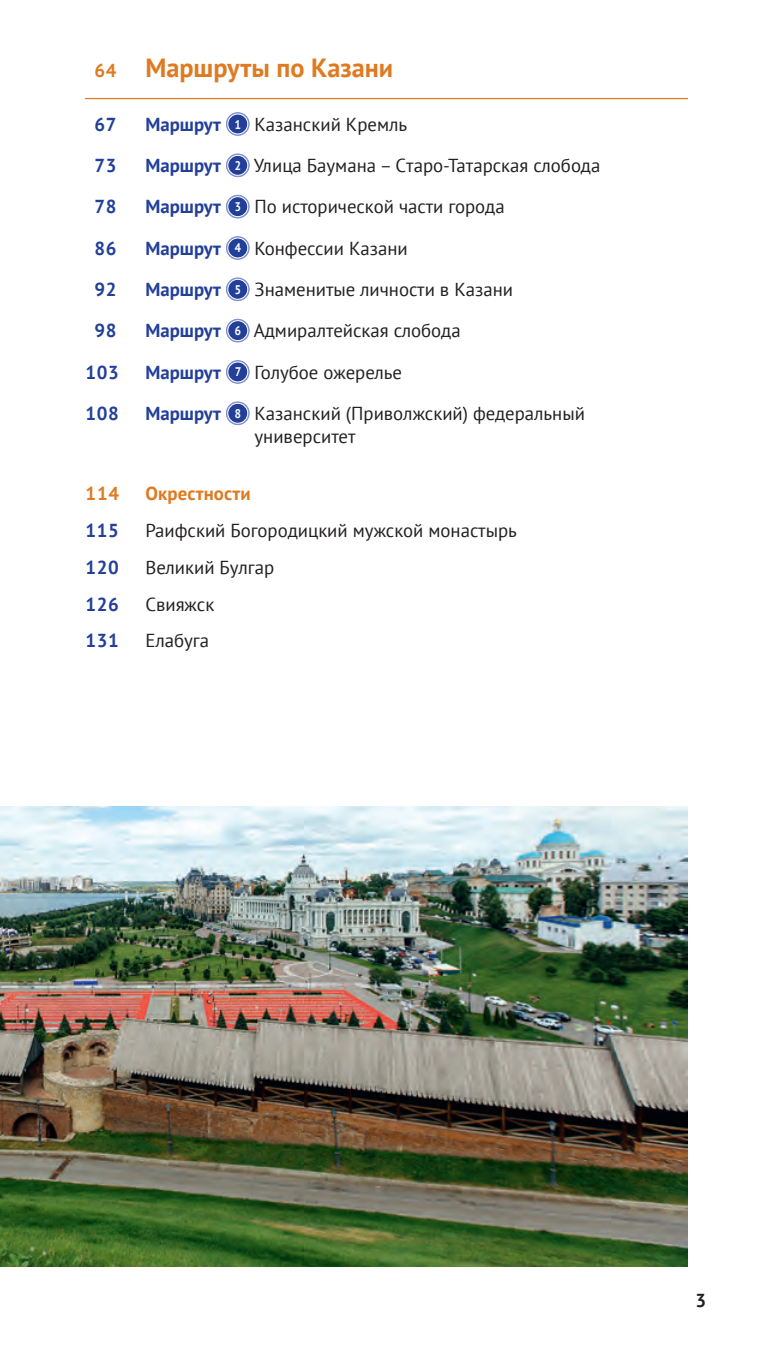
<style>
.page{position:relative;width:766px;height:1347px;background:#fff}
.page>*{position:absolute;margin:0;border:0;box-sizing:border-box;transform-origin:0 0}
._1_1_U1_Top-Touren{font:700 26.25px "PT Sans";color:#df7a20}
._2_1_GS_allgemein{font:18.75px/22.5px "PT Sans";color:#231f20}
._2_1_GS_allgemein-2{font:700 18.75px "PT Sans";color:#223f99}
._1_2_U2{font:700 18.75px "PT Sans";letter-spacing:.01em;color:#df7a20}
.Seitenzahl{font:700 18.75px "PT Sans";color:#231f20}
.t1{font:700 12.5px "PT Sans";color:#fff;scale:.9 1}
.s1{font-size:18.75px}
</style>
<div class="page">
<hr style="left:85px;top:98px;width:602px;height:1px;background:#df7a20">
<svg style="left:226px;top:113px;width:23px;height:22px"></svg>
<div style="left:226px;top:112px;width:23px;height:24px;border:1px solid #838fc7;border-radius:50%"></div>
<div style="left:228px;top:114px;width:20px;height:20px;background:#223f99;border-radius:50%"></div>
<div style="left:227px;top:114px;width:21px;height:20px;border:1px solid #fff;border-radius:50%"></div>
<svg style="left:226px;top:154px;width:23px;height:23px"></svg>
<div style="left:226px;top:154px;width:23px;height:23px;border:1px solid #838fc7;border-radius:50%"></div>
<div style="left:228px;top:155px;width:20px;height:20px;background:#223f99;border-radius:50%"></div>
<div style="left:227px;top:155px;width:21px;height:20px;border:1px solid #fff;border-radius:50%"></div>
<svg style="left:226px;top:195px;width:23px;height:23px"></svg>
<div style="left:226px;top:195px;width:23px;height:23px;border:1px solid #838fc7;border-radius:50%"></div>
<div style="left:228px;top:197px;width:20px;height:20px;background:#223f99;border-radius:50%"></div>
<div style="left:227px;top:196px;width:21px;height:21px;border:1px solid #fff;border-radius:50%"></div>
<svg style="left:226px;top:237px;width:23px;height:22px"></svg>
<div style="left:226px;top:236px;width:23px;height:24px;border:1px solid #838fc7;border-radius:50%"></div>
<div style="left:228px;top:238px;width:20px;height:20px;background:#223f99;border-radius:50%"></div>
<div style="left:227px;top:238px;width:21px;height:20px;border:1px solid #fff;border-radius:50%"></div>
<svg style="left:226px;top:278px;width:23px;height:23px"></svg>
<div style="left:226px;top:278px;width:23px;height:23px;border:1px solid #838fc7;border-radius:50%"></div>
<div style="left:228px;top:279px;width:20px;height:20px;background:#223f99;border-radius:50%"></div>
<div style="left:227px;top:279px;width:21px;height:20px;border:1px solid #fff;border-radius:50%"></div>
<svg style="left:226px;top:319px;width:23px;height:23px"></svg>
<div style="left:226px;top:319px;width:23px;height:23px;border:1px solid #838fc7;border-radius:50%"></div>
<div style="left:228px;top:321px;width:20px;height:19px;background:#223f99;border-radius:50%"></div>
<div style="left:227px;top:320px;width:21px;height:21px;border:1px solid #fff;border-radius:50%"></div>
<svg style="left:226px;top:360px;width:23px;height:23px"></svg>
<div style="left:226px;top:360px;width:23px;height:23px;border:1px solid #838fc7;border-radius:50%"></div>
<div style="left:228px;top:362px;width:20px;height:20px;background:#223f99;border-radius:50%"></div>
<div style="left:227px;top:362px;width:21px;height:20px;border:1px solid #fff;border-radius:50%"></div>
<svg style="left:226px;top:402px;width:23px;height:22px"></svg>
<div style="left:226px;top:401px;width:23px;height:24px;border:1px solid #838fc7;border-radius:50%"></div>
<div style="left:228px;top:403px;width:20px;height:20px;background:#223f99;border-radius:50%"></div>
<div style="left:227px;top:403px;width:21px;height:20px;border:1px solid #fff;border-radius:50%"></div>
<img style="left:0;top:806px;width:687px;height:460px">
<p class="_1_1_U1_Top-Touren" style="left:94px;top:50px;width:300px"><span class="s1">64</span> Маршруты по Казани</p>
<p class="_2_1_GS_allgemein-2" style="left:94px;top:112px;width:24px">67</p>
<p class="_2_1_GS_allgemein-2" style="left:145px;top:112px;width:77px">Маршрут</p>
<p class="t1" style="left:234px;top:116px;width:9px">1</p>
<p class="_2_1_GS_allgemein" style="left:254px;top:112px;width:154px">Казанский Кремль</p>
<p class="_2_1_GS_allgemein-2" style="left:94px;top:153px;width:24px">73</p>
<p class="_2_1_GS_allgemein-2" style="left:145px;top:153px;width:77px">Маршрут</p>
<p class="t1" style="left:234px;top:157px;width:9px">2</p>
<p class="_2_1_GS_allgemein" style="left:254px;top:154px;width:348px">Улица Баумана – Cтаро-Татарская слобода</p>
<p class="_2_1_GS_allgemein-2" style="left:94px;top:194px;width:24px">78</p>
<p class="_2_1_GS_allgemein-2" style="left:145px;top:194px;width:77px">Маршрут</p>
<p class="t1" style="left:234px;top:198px;width:9px">3</p>
<p class="_2_1_GS_allgemein" style="left:254px;top:195px;width:251px">По исторической части города</p>
<p class="_2_1_GS_allgemein-2" style="left:94px;top:236px;width:24px">86</p>
<p class="_2_1_GS_allgemein-2" style="left:145px;top:236px;width:77px">Маршрут</p>
<p class="t1" style="left:234px;top:240px;width:9px">4</p>
<p class="_2_1_GS_allgemein" style="left:254px;top:236px;width:155px">Конфессии Казани</p>
<p class="_2_1_GS_allgemein-2" style="left:94px;top:277px;width:24px">92</p>
<p class="_2_1_GS_allgemein-2" style="left:145px;top:277px;width:77px">Маршрут</p>
<p class="t1" style="left:234px;top:281px;width:9px">5</p>
<p class="_2_1_GS_allgemein" style="left:254px;top:278px;width:260px">Знаменитые личности в Казани</p>
<p class="_2_1_GS_allgemein-2" style="left:94px;top:318px;width:24px">98</p>
<p class="_2_1_GS_allgemein-2" style="left:145px;top:318px;width:77px">Маршрут</p>
<p class="t1" style="left:234px;top:322px;width:9px">6</p>
<p class="_2_1_GS_allgemein" style="left:254px;top:319px;width:208px">Адмиралтейская слобода</p>
<p class="_2_1_GS_allgemein-2" style="left:85px;top:359px;width:36px">103</p>
<p class="_2_1_GS_allgemein-2" style="left:145px;top:359px;width:77px">Маршрут</p>
<p class="t1" style="left:235px;top:364px;width:9px">7</p>
<p class="_2_1_GS_allgemein" style="left:254px;top:360px;width:149px">Голубое ожерелье</p>
<p class="_2_1_GS_allgemein-2" style="left:85px;top:401px;width:36px">108</p>
<p class="_2_1_GS_allgemein-2" style="left:145px;top:401px;width:77px">Маршрут</p>
<p class="t1" style="left:234px;top:405px;width:9px">8</p>
<p class="_2_1_GS_allgemein" style="left:254px;top:402px;width:332px">Казанский (Приволжский) федеральный университет</p>
<p class="_1_2_U2" style="left:85px;top:481px;width:36px">114</p>
<p class="_1_2_U2" style="left:145px;top:481px;width:107px">Окрестности</p>
<p class="_2_1_GS_allgemein-2" style="left:85px;top:518px;width:36px">115</p>
<p class="_2_1_GS_allgemein" style="left:145px;top:519px;width:373px">Раифский Богородицкий мужской монастырь</p>
<p class="_2_1_GS_allgemein-2" style="left:85px;top:555px;width:36px">120</p>
<p class="_2_1_GS_allgemein" style="left:145px;top:555px;width:130px">Великий Булгар</p>
<p class="_2_1_GS_allgemein-2" style="left:85px;top:591px;width:36px">126</p>
<p class="_2_1_GS_allgemein" style="left:145px;top:592px;width:70px">Свияжск</p>
<p class="_2_1_GS_allgemein-2" style="left:85px;top:628px;width:36px">131</p>
<p class="_2_1_GS_allgemein" style="left:145px;top:629px;width:65px">Елабуга</p>
<p class="Seitenzahl" style="left:694px;top:1287px;width:13px">3</p>
</div>
